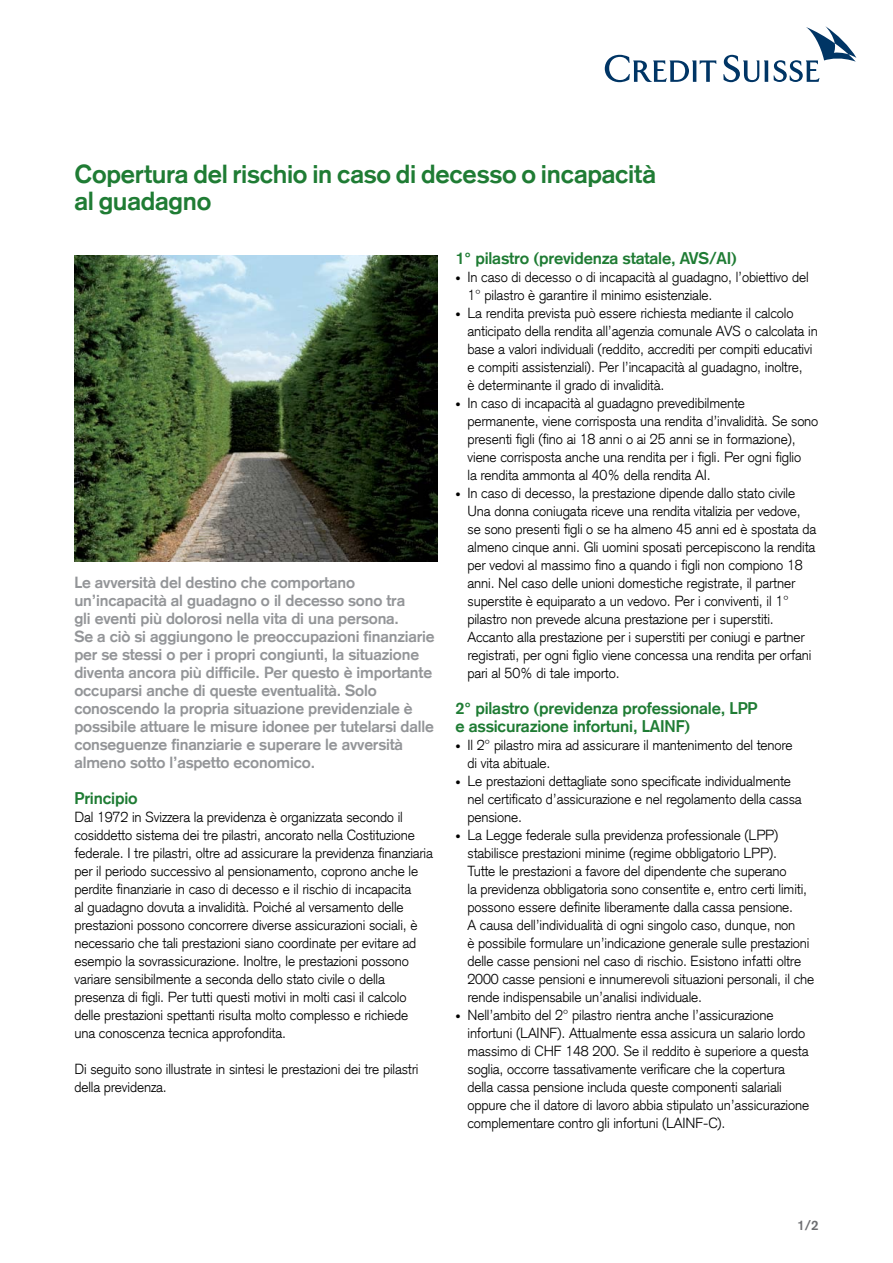
<style>
.page{position:relative;width:893px;height:1263px;background:#fff}
.page>*{position:absolute;margin:0;border:0;box-sizing:border-box;transform-origin:0 0}
.t1{font:700 25.5px/27px "Credit Suisse Type";letter-spacing:-.01em;color:#1f7c34}
.t2{font:700 16.5px/18px "Credit Suisse Type";letter-spacing:-.01em;color:#1f7c34}
.t3{font:700 15.75px/18px "Credit Suisse Type";letter-spacing:-.01em;color:#939598}
.t4{font:300 14.25px/18px "Credit Suisse Type";letter-spacing:-.01em;color:#000}
.t5{font:700 13.5px "Credit Suisse Type";color:#6d6e71}
.s1{font-size:10.5px}
</style>
<div class="page">
<img style="left:74px;top:255px;width:363px;height:306px">
<svg style="left:605px;top:26px;width:251px;height:56px"></svg>
<h1 class="t1" style="left:74px;top:161px;width:583px">Copertura del rischio in caso di decesso o incapacità al guadagno</h1>
<p class="t3" style="left:74px;top:574px;width:362px">Le avversità del destino che comportano un’incapacità al guadagno o il decesso sono tra<br>gli eventi più dolorosi nella vita di una persona.<br>Se a ciò si aggiungono le preoccupazioni finanziarie per se stessi o per i propri congiunti, la situazione diventa ancora più difficile. Per questo è importante occuparsi anche di queste eventualità. Solo conoscendo la propria situazione previdenziale è possibile attuare le misure idonee per tutelarsi dalle conseguenze finanziarie e superare le avversità almeno sotto l’aspetto economico.</p>
<p class="t2" style="left:74px;top:789px;width:65px">Principio</p>
<p class="t4" style="left:74px;top:808px;width:360px">Dal 1972 in Svizzera la previdenza è organizzata secondo il cosiddetto sistema dei tre pilastri, ancorato nella Costituzione federale. I tre pilastri, oltre ad assicurare la previdenza finanziaria per il periodo successivo al pensionamento, coprono anche le perdite finanziarie in caso di decesso e il rischio di incapacita<br>al guadagno dovuta a invalidità. Poiché al versamento delle prestazioni possono concorrere diverse assicurazioni sociali, è necessario che tali prestazioni siano coordinate per evitare ad esempio la sovrassicurazione. Inoltre, le prestazioni possono variare sensibilmente a seconda dello stato civile o della presenza di figli. Per tutti questi motivi in molti casi il calcolo delle prestazioni spettanti risulta molto complesso e richiede<br>una conoscenza tecnica approfondita.</p>
<p class="t4" style="left:74px;top:1060px;width:346px">Di seguito sono illustrate in sintesi le prestazioni dei tre pilastri della previdenza.</p>
<p class="t2" style="left:455px;top:249px;width:283px">1° pilastro (previdenza statale, AVS/AI)</p>
<p class="t4" style="left:467px;top:268px;width:343px;text-indent:-12px"><span class="s1">•</span> In caso di decesso o di incapacità al guadagno, l’obiettivo del<br>1° pilastro è garantire il minimo esistenziale.</p>
<p class="t4" style="left:467px;top:304px;width:352px;text-indent:-12px"><span class="s1">•</span> La rendita prevista può essere richiesta mediante il calcolo anticipato della rendita all’agenzia comunale AVS o calcolata in base a valori individuali (reddito, accrediti per compiti educativi e compiti assistenziali). Per l’incapacità al guadagno, inoltre,<br>è determinante il grado di invalidità.</p>
<p class="t4" style="left:467px;top:394px;width:352px;text-indent:-12px"><span class="s1">•</span> In caso di incapacità al guadagno prevedibilmente permanente, viene corrisposta una rendita d’invalidità. Se sono presenti figli (fino ai 18 anni o ai 25 anni se in formazione), viene corrisposta anche una rendita per i figli. Per ogni figlio<br>la rendita ammonta al 40% della rendita AI.</p>
<p class="t4" style="left:467px;top:484px;width:350px;text-indent:-12px"><span class="s1">•</span> In caso di decesso, la prestazione dipende dallo stato civile Una donna coniugata riceve una rendita vitalizia per vedove, se sono presenti figli o se ha almeno 45 anni ed è spostata da almeno cinque anni. Gli uomini sposati percepiscono la rendita per vedovi al massimo fino a quando i figli non compiono 18 anni. Nel caso delle unioni domestiche registrate, il partner superstite è equiparato a un vedovo. Per i conviventi, il 1° pilastro non prevede alcuna prestazione per i superstiti.<br>Accanto alla prestazione per i superstiti per coniugi e partner registrati, per ogni figlio viene concessa una rendita per orfani pari al 50% di tale importo.</p>
<p class="t2" style="left:455px;top:699px;width:304px">2° pilastro (previdenza professionale, LPP e assicurazione infortuni, LAINF)</p>
<p class="t4" style="left:467px;top:736px;width:327px;text-indent:-12px"><span class="s1">•</span> Il 2° pilastro mira ad assicurare il mantenimento del tenore di vita abituale.</p>
<p class="t4" style="left:467px;top:772px;width:336px;text-indent:-12px"><span class="s1">•</span> Le prestazioni dettagliate sono specificate individualmente nel certificato d’assicurazione e nel regolamento della cassa pensione.</p>
<p class="t4" style="left:467px;top:826px;width:348px;text-indent:-12px"><span class="s1">•</span> La Legge federale sulla previdenza professionale (LPP) stabilisce prestazioni minime (regime obbligatorio LPP).<br>Tutte le prestazioni a favore del dipendente che superano<br>la previdenza obbligatoria sono consentite e, entro certi limiti, possono essere definite liberamente dalla cassa pensione.<br>A causa dell’individualità di ogni singolo caso, dunque, non<br>è possibile formulare un’indicazione generale sulle prestazioni delle casse pensioni nel caso di rischio. Esistono infatti oltre 2000 casse pensioni e innumerevoli situazioni personali, il che rende indispensabile un’analisi individuale.</p>
<p class="t4" style="left:467px;top:1006px;width:343px;text-indent:-12px"><span class="s1">•</span> Nell’ambito del 2° pilastro rientra anche l’assicurazione infortuni (LAINF). Attualmente essa assicura un salario lordo massimo di CHF 148 200. Se il reddito è superiore a questa soglia, occorre tassativamente verificare che la copertura della cassa pensione includa queste componenti salariali oppure che il datore di lavoro abbia stipulato un’assicurazione complementare contro gli infortuni (LAINF-C).</p>
<p class="t5" style="left:797px;top:1217px;width:23px">1/2</p>
</div>
